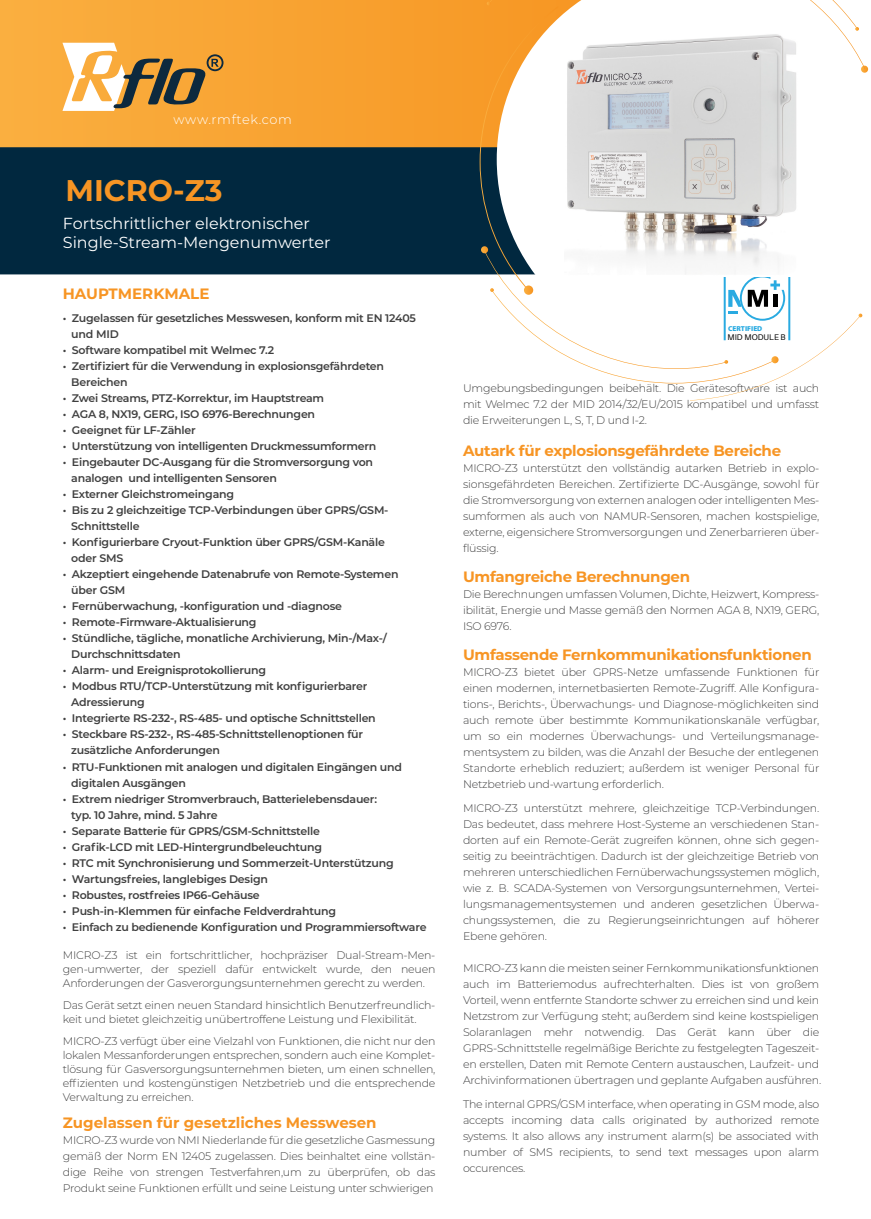
<style>
.page{position:relative;width:871px;height:1219px;background:#fff}
.page>*{position:absolute;margin:0;border:0;box-sizing:border-box;transform-origin:0 0}
.t1{font:700 29.9px "Montserrat";color:#f79524}
.t2{font:16px/19.2px "Montserrat";color:#fff}
.t3{font:700 15px "Montserrat";letter-spacing:-.02em;color:#f79524}
.t4{font:700 15px "Montserrat";color:#f79524}
.t5{font:300 12.9px "Montserrat";letter-spacing:.045em;color:#fff}
.t6{font:300 11px/16px "Montserrat";letter-spacing:-.02em;color:#404040;text-align:justify}
.t7{font:600 11px/16px "Montserrat";letter-spacing:-.02em;color:#404040}
.t8{font:300 11px/16px "Montserrat";letter-spacing:-.02em;color:#404041;text-align:justify}
.t9{font:8.2px "Aileron";color:#000}
.t10{font:900 7.2px "Myriad Pro";color:#29aae1}
</style>
<div class="page">
<div style="left:0;top:147px;width:479px;height:127px;background:#01283f"></div>
<svg style="left:0;top:0;width:479px;height:147px;background:#f8a433"></svg>
<svg style="left:479px;top:0;width:390px;height:401px"></svg>
<hr style="left:723px;top:275px;width:2px;height:65px;background:#29aae1">
<hr style="left:788px;top:275px;width:2px;height:65px;background:#29aae1">
<svg style="left:62px;top:43px;width:161px;height:68px"></svg>
<img style="left:564px;top:34px;width:232px;height:243px">
<p class="t5" style="left:173px;top:111px;width:120px">www.rmftek.com</p>
<h1 class="t1" style="left:65px;top:169px;width:158px">MICRO-Z3</h1>
<h2 class="t2" style="left:63px;top:213px;width:269px">Fortschrittlicher elektronischer<br>Single-Stream-Mengenumwerter</h2>
<h3 class="t4" style="left:63px;top:283px;width:148px">HAUPTMERKMALE</h3>
<p class="t7" style="left:71px;top:310px;width:346px;text-indent:-8px">• Zugelassen für gesetzliches Messwesen, konform mit EN 12405 und MID</p>
<p class="t7" style="left:63px;top:342px;width:213px">• Software kompatibel mit Welmec 7.2</p>
<p class="t7" style="left:71px;top:358px;width:314px;text-indent:-8px">• Zertifiziert für die Verwendung in explosionsgefährdeten<br>Bereichen</p>
<p class="t7" style="left:63px;top:390px;width:263px">• Zwei Streams, PTZ-Korrektur, im Hauptstream</p>
<p class="t7" style="left:63px;top:406px;width:254px">• AGA 8, NX19, GERG, ISO 6976-Berechnungen</p>
<p class="t7" style="left:63px;top:422px;width:134px">• Geeignet für LF-Zähler</p>
<p class="t7" style="left:63px;top:438px;width:315px">• Unterstützung von intelligenten Druckmessumformern</p>
<p class="t7" style="left:71px;top:454px;width:303px;text-indent:-8px">• Eingebauter DC-Ausgang für die Stromversorgung von analogen und intelligenten Sensoren</p>
<p class="t7" style="left:63px;top:486px;width:173px">• Externer Gleichstromeingang</p>
<p class="t7" style="left:71px;top:502px;width:318px;text-indent:-8px">• Bis zu 2 gleichzeitige TCP-Verbindungen über GPRS/GSM-<br>Schnittstelle</p>
<p class="t7" style="left:71px;top:534px;width:315px;text-indent:-8px">• Konfigurierbare Cryout-Funktion über GPRS/GSM-Kanäle oder SMS</p>
<p class="t7" style="left:71px;top:566px;width:329px;text-indent:-8px">• Akzeptiert eingehende Datenabrufe von Remote-Systemen über GSM</p>
<p class="t7" style="left:63px;top:598px;width:280px">• Fernüberwachung, -konfiguration und -diagnose</p>
<p class="t7" style="left:63px;top:614px;width:195px">• Remote-Firmware-Aktualisierung</p>
<p class="t7" style="left:71px;top:630px;width:317px;text-indent:-8px">• Stündliche, tägliche, monatliche Archivierung, Min-/Max-/<br>Durchschnittsdaten</p>
<p class="t7" style="left:63px;top:662px;width:205px">• Alarm- und Ereignisprotokollierung</p>
<p class="t7" style="left:71px;top:678px;width:297px;text-indent:-8px">• Modbus RTU/TCP-Unterstützung mit konfigurierbarer<br>Adressierung</p>
<p class="t7" style="left:63px;top:710px;width:314px">• Integrierte RS-232-, RS-485- und optische Schnittstellen</p>
<p class="t7" style="left:71px;top:726px;width:293px;text-indent:-8px">• Steckbare RS-232-, RS-485-Schnittstellenoptionen für zusätzliche Anforderungen</p>
<p class="t7" style="left:71px;top:758px;width:332px;text-indent:-8px">• RTU-Funktionen mit analogen und digitalen Eingängen und digitalen Ausgängen</p>
<p class="t7" style="left:71px;top:790px;width:307px;text-indent:-8px">• Extrem niedriger Stromverbrauch, Batterielebensdauer: typ. 10 Jahre, mind. 5 Jahre</p>
<p class="t7" style="left:63px;top:822px;width:258px">• Separate Batterie für GPRS/GSM-Schnittstelle</p>
<p class="t7" style="left:63px;top:838px;width:261px">• Grafik-LCD mit LED-Hintergrundbeleuchtung</p>
<p class="t7" style="left:63px;top:854px;width:332px">• RTC mit Synchronisierung und Sommerzeit-Unterstützung</p>
<p class="t7" style="left:63px;top:870px;width:206px">• Wartungsfreies, langlebiges Design</p>
<p class="t7" style="left:63px;top:886px;width:198px">• Robustes, rostfreies IP66-Gehäuse</p>
<p class="t7" style="left:63px;top:902px;width:275px">• Push-in-Klemmen für einfache Feldverdrahtung</p>
<p class="t7" style="left:63px;top:918px;width:365px">• Einfach zu bedienende Konfiguration und Programmiersoftware</p>
<p class="t6" style="left:63px;top:947px;width:374px;line-height:14px">MICRO-Z3 ist ein fortschrittlicher, hochpräziser Dual-Stream-Men&shy;gen-umwerter, der speziell dafür entwickelt wurde, den neuen Anforderungen der Gasverorgungsunternehmen gerecht zu werden.</p>
<p class="t6" style="left:63px;top:997px;width:374px;line-height:14px">Das Gerät setzt einen neuen Standard hinsichtlich Benutzerfreundlich&shy;keit und bietet gleichzeitig unübertroffene Leistung und Flexibilität.</p>
<p class="t6" style="left:63px;top:1033px;width:374px;line-height:14px">MICRO-Z3 verfügt über eine Vielzahl von Funktionen, die nicht nur den lokalen Messanforderungen entsprechen, sondern auch eine Komplet&shy;tlösung für Gasversorgungsunternehmen bieten, um einen schnellen, effizienten und kostengünstigen Netzbetrieb und die entsprechende Verwaltung zu erreichen.</p>
<h3 class="t4" style="left:63px;top:1112px;width:315px">Zugelassen für gesetzliches Messwesen</h3>
<p class="t6" style="left:63px;top:1132px;width:374px">MICRO-Z3 wurde von NMI Niederlande für die gesetzliche Gasmessung gemäß der Norm EN 12405 zugelassen. Dies beinhaltet eine vollstän&shy;dige Reihe von strengen Testverfahren,um zu überprüfen, ob das Produkt seine Funktionen erfüllt und seine Leistung unter schwierigen</p>
<p class="t10" style="left:728px;top:324px;width:36px">CERTIFIED</p>
<p class="t9" style="left:727px;top:333px;width:60px">MID MODULE B</p>
<p class="t6" style="left:463px;top:379px;width:357px">Umgebungsbedingungen beibehält. Die Gerätesoftware ist auch mit Welmec 7.2 der MID 2014/32/EU/2015 kompatibel und umfasst die Erweiterungen L, S, T, D und I-2.</p>
<h3 class="t3" style="left:463px;top:439px;width:319px">Autark für explosionsgefährdete Bereiche</h3>
<p class="t6" style="left:463px;top:459px;width:358px">MICRO-Z3 unterstützt den vollständig autarken Betrieb in explo&shy;sionsgefährdeten Bereichen. Zertifizierte DC-Ausgänge, sowohl für die Stromversorgung von externen analogen oder intelligenten Mes&shy;sumformen als auch von NAMUR-Sensoren, machen kostspielige, externe, eigensichere Stromversorgungen und Zenerbarrieren über&shy;flüssig.</p>
<h3 class="t3" style="left:463px;top:565px;width:228px">Umfangreiche Berechnungen</h3>
<p class="t6" style="left:463px;top:585px;width:358px">Die Berechnungen umfassen Volumen, Dichte, Heizwert, Kompress&shy;ibilität, Energie und Masse gemäß den Normen AGA 8, NX19, GERG, ISO 6976.</p>
<h3 class="t3" style="left:463px;top:643px;width:350px">Umfassende Fernkommunikationsfunktionen</h3>
<p class="t8" style="left:463px;top:663px;width:358px">MICRO-Z3 bietet über GPRS-Netze umfassende Funktionen für einen modernen, internetbasierten Remote-Zugriff. Alle Konfigura&shy;tions-, Berichts-, Überwachungs- und Diagnose-möglichkeiten sind auch remote über bestimmte Kommunikationskanäle verfügbar, um so ein modernes Überwachungs- und Verteilungsmanage&shy;mentsystem zu bilden, was die Anzahl der Besuche der entlegenen Standorte erheblich reduziert; außerdem ist weniger Personal für Netzbetrieb und-wartung erforderlich.</p>
<p class="t8" style="left:463px;top:799px;width:358px">MICRO-Z3 unterstützt mehrere, gleichzeitige TCP-Verbindungen.<br>Das bedeutet, dass mehrere Host-Systeme an verschiedenen Stan&shy;dorten auf ein Remote-Gerät zugreifen können, ohne sich gegen&shy;seitig zu beeinträchtigen. Dadurch ist der gleichzeitige Betrieb von mehreren unterschiedlichen Fernüberwachungssystemen möglich, wie z. B. SCADA-Systemen von Versorgungsunternehmen, Vertei&shy;lungsmanagementsystemen und anderen gesetzlichen Überwa&shy;chungssystemen, die zu Regierungseinrichtungen auf höherer Ebene gehören.</p>
<p class="t8" style="left:463px;top:959px;width:359px;text-align:left">MICRO-Z3 kann die meisten seiner Fernkommunikationsfunktionen auch im Batteriemodus aufrechterhalten. Dies ist von großem Vorteil, wenn entfernte Standorte schwer zu erreichen sind und kein Netzstrom zur Verfügung steht; außerdem sind keine kostspieligen Solaranlagen mehr notwendig. Das Gerät kann über die GPRS-Schnittstelle regelmäßige Berichte zu festgelegten Tageszeit&shy;en erstellen, Daten mit Remote Centern austauschen, Laufzeit- und Archivinformationen übertragen und geplante Aufgaben ausführen.</p>
<p class="t6" style="left:463px;top:1095px;width:358px">The internal GPRS/GSM interface, when operating in GSM mode, also accepts incoming data calls originated by authorized remote systems. It also allows any instrument alarm(s) be associated with number of SMS recipients, to send text messages upon alarm occurences.</p>
</div>
